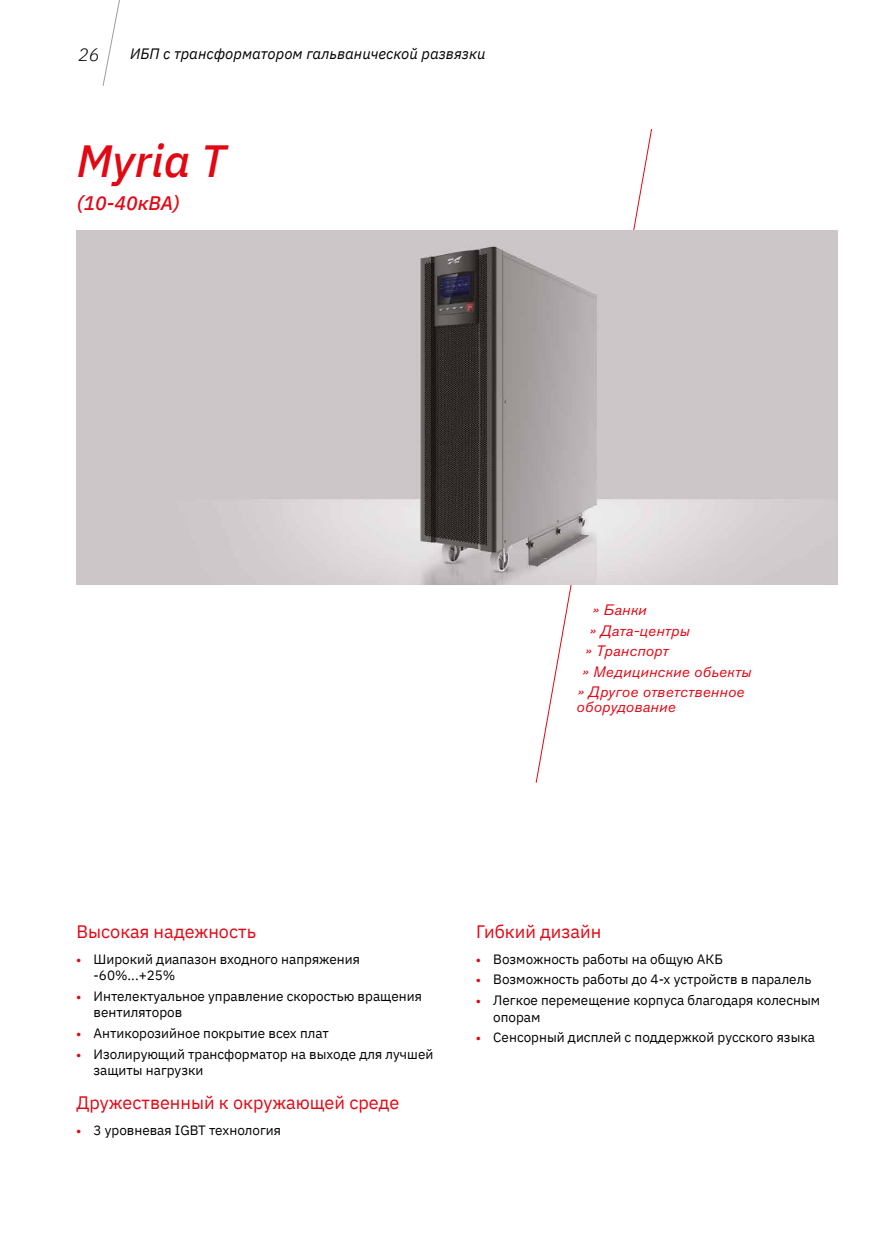
<style>
.page{position:relative;width:893px;height:1234px;background:#fff}
.page>*{position:absolute;margin:0;border:0;box-sizing:border-box;transform-origin:0 0}
.t1{font:italic 500 45px "IBM Plex Sans";color:#e30613}
.t2{font:italic 500 19.5px "IBM Plex Sans";color:#e30613}
.t3{font:18px "IBM Plex Sans";color:#e30613}
.t4{font:italic 300 18px "IBM Plex Sans";color:#000}
.t5{font:italic 15px "Akzidenz Grotesk Pro";letter-spacing:.02em;color:#e30613}
.t6{font:italic 15px "IBM Plex Sans";color:#000}
.t7{font:13.5px/16.5px "IBM Plex Sans";color:#000}
.s1{font-family:"Myriad Pro";font-weight:700;color:#e30613}
</style>
<div class="page">
<svg style="left:102px;top:0;width:18px;height:86px"></svg>
<svg style="left:535px;top:129px;width:117px;height:654px"></svg>
<img style="left:77px;top:231px;width:761px;height:353px">
<h3 class="t4" style="left:78px;top:41px;width:23px">26</h3>
<p class="t6" style="left:130px;top:42px;width:357px">ИБП с трансформатором гальванической развязки</p>
<h1 class="t1" style="left:77px;top:126px;width:151px">Myria T</h1>
<h2 class="t2" style="left:77px;top:187px;width:105px">(10-40кВА)</h2>
<p class="t5" style="left:593px;top:600px;width:55px">» Банки</p>
<p class="t5" style="left:590px;top:620px;width:101px">» Дата-центры</p>
<p class="t5" style="left:585px;top:641px;width:84px">» Транспорт</p>
<p class="t5" style="left:582px;top:661px;width:170px">» Медицинские обьекты</p>
<p class="t5" style="left:578px;top:682px;width:168px">» Другое ответственное</p>
<p class="t5" style="left:576px;top:697px;width:101px">оборудование</p>
<h3 class="t3" style="left:77px;top:918px;width:181px">Высокая надежность</h3>
<p class="t7" style="left:94px;top:949px;width:268px;text-indent:-17px"><span class="s1">•</span> Широкий диапазон входного напряжения -60%...+25%</p>
<p class="t7" style="left:94px;top:986px;width:330px;text-indent:-17px"><span class="s1">•</span> Интелектуальное управление скоростью вращения вентиляторов</p>
<p class="t7" style="left:77px;top:1023px;width:254px"><span class="s1">•</span> Антикорозийное покрытие всех плат</p>
<p class="t7" style="left:94px;top:1044px;width:341px;text-indent:-17px"><span class="s1">•</span> Изолирующий трансформатор на выходе для лучшей защиты нагрузки</p>
<h3 class="t3" style="left:77px;top:1088px;width:324px">Дружественный к окружающей среде</h3>
<p class="t7" style="left:77px;top:1120px;width:206px"><span class="s1">•</span> 3 уровневая IGBT технология</p>
<h3 class="t3" style="left:476px;top:918px;width:126px">Гибкий дизайн</h3>
<p class="t7" style="left:476px;top:949px;width:248px"><span class="s1">•</span> Возможность работы на общую АКБ</p>
<p class="t7" style="left:476px;top:969px;width:337px"><span class="s1">•</span> Возможность работы до 4-х устройств в паралель</p>
<p class="t7" style="left:493px;top:990px;width:328px;text-indent:-17px"><span class="s1">•</span> Легкое перемещение корпуса благодаря колесным опорам</p>
<p class="t7" style="left:476px;top:1027px;width:340px"><span class="s1">•</span> Сенсорный дисплей с поддержкой русского языка</p>
</div>
